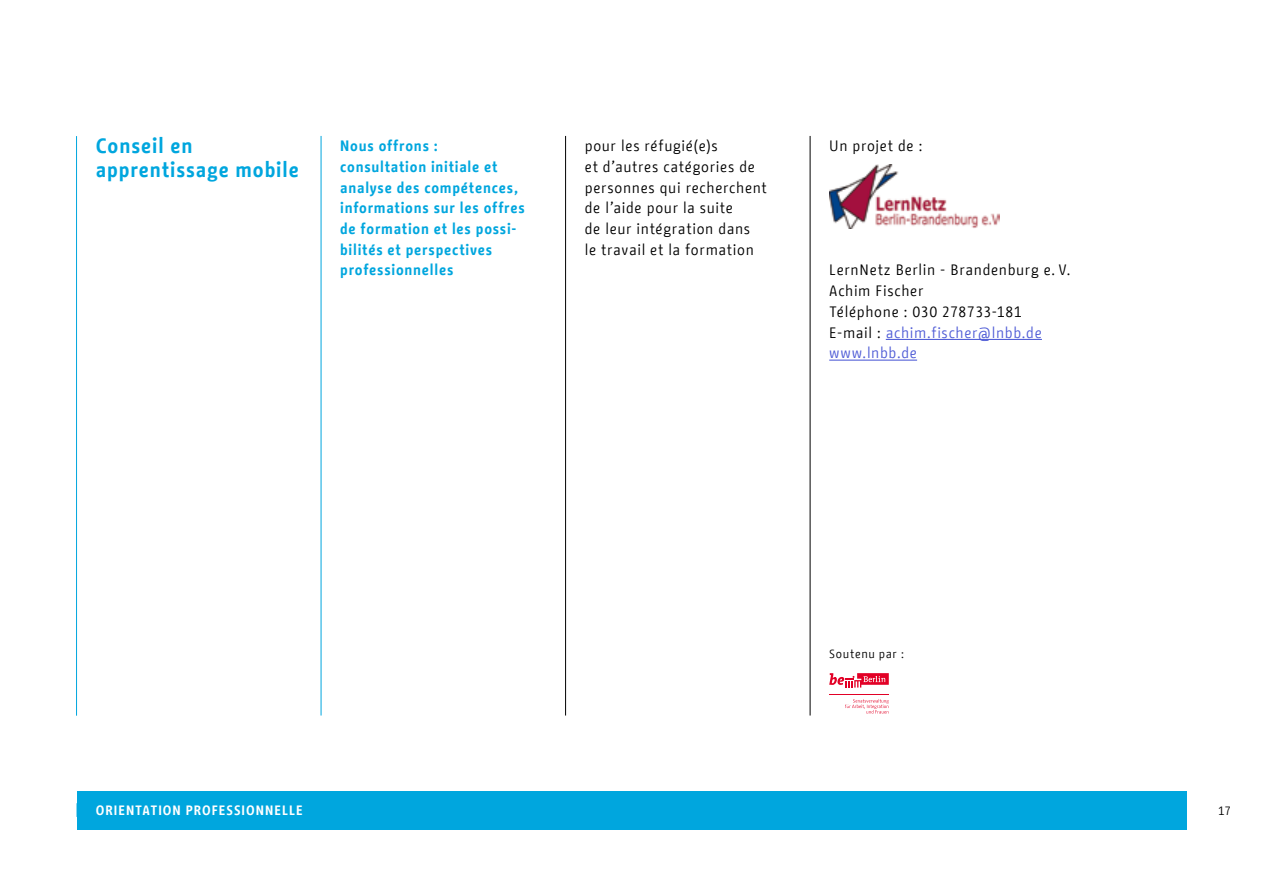
<style>
.page{position:relative;width:1263px;height:893px;background:#fff}
.page>*{position:absolute;margin:0;border:0;box-sizing:border-box;transform-origin:0 0}
.Headline_Angebot_-_B{font:700 21px/24px "BMF Change";letter-spacing:.04em;color:#00a6de}
.Copy_Angebot_-_Regul{font:15px/20.7px "BMF Change";letter-spacing:.045em;color:#000}
.Copy_Angebot_-_Bold{font:700 15px/20.7px "BMF Change";letter-spacing:.05em;color:#00a6de}
.Copy_Angebot_-_Regul-2{font:15px "BMF Change";letter-spacing:.05em;color:#4f5cd6}
.t1{font:700 13.5px "BMF Change";letter-spacing:.07em;color:#fff}
.Copy_Gefördert_durch{font:12px "BMF Change";letter-spacing:.055em;color:#000}
.s1{color:#4f5cd6}
</style>
<div class="page">
<div style="left:77px;top:791px;width:1109px;height:38px;background:#00a6de"></div>
<hr style="left:886px;top:339px;width:156px;height:1px;background:#4f5cd6">
<hr style="left:829px;top:360px;width:88px;height:1px;background:#4f5cd6">
<hr style="left:76px;top:136px;width:1px;height:580px;background:#00a6de">
<hr style="left:321px;top:136px;width:1px;height:579px;background:#00a6de">
<hr style="left:565px;top:136px;width:1px;height:579px;background:#000">
<hr style="left:810px;top:136px;width:1px;height:579px;background:#000">
<img style="left:829px;top:164px;width:170px;height:65px">
<svg style="left:829px;top:673px;width:60px;height:15px"></svg>
<svg style="left:845px;top:699px;width:44px;height:15px"></svg>
<hr style="left:829px;top:694px;width:60px;height:1px;background:#e20026">
<h3 class="Headline_Angebot_-_B" style="left:96px;top:134px;width:205px">Conseil en apprentissage mobile</h3>
<p class="Copy_Angebot_-_Bold" style="left:340px;top:136px;width:186px">Nous offrons : consultation initiale et analyse des compétences, informations sur les offres de formation et les possi&shy;bilités et perspectives professionnelles</p>
<p class="Copy_Angebot_-_Regul" style="left:585px;top:136px;width:184px">pour les réfugié(e)s<br>et d’autres catégories de personnes qui recherchent de l’aide pour la suite<br>de leur intégration dans<br>le travail et la formation</p>
<p class="Copy_Angebot_-_Regul" style="left:829px;top:136px;width:95px">Un projet de :</p>
<p class="Copy_Angebot_-_Regul" style="left:829px;top:260px;width:243px">LernNetz Berlin - Brandenburg e. V.<br>Achim Fischer<br>Téléphone : 030 278733-181<br>E-mail : <span class="s1">achim.fischer@lnbb.de</span></p>
<p class="Copy_Angebot_-_Regul-2" style="left:829px;top:342px;width:89px">www.lnbb.de</p>
<p class="Copy_Gefördert_durch" style="left:829px;top:646px;width:76px">Soutenu par :</p>
<p class="t1" style="left:96px;top:801px;width:208px">ORIENTATION PROFESSIONNELLE</p>
<p class="Copy_Gefördert_durch" style="left:1218px;top:802px;width:14px">17</p>
</div>
